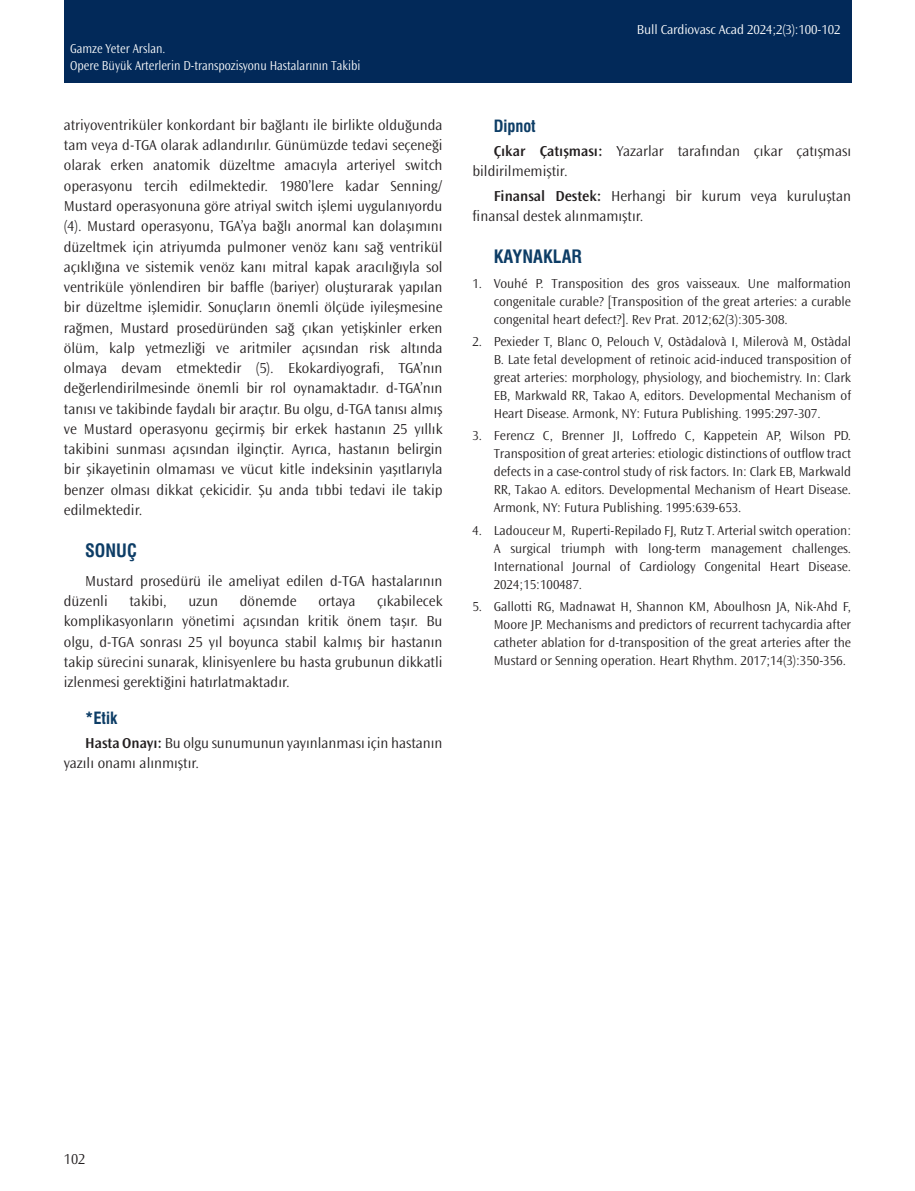
<style>
.page{position:relative;width:915px;height:1191px;background:#fff}
.page>*{position:absolute;margin:0;border:0;box-sizing:border-box;transform-origin:0 0}
.t1{font:18px "Swiss Condensed Bold Tr";color:#0d3d66}
.t2{font:16.5px "Swiss Condensed Bold Tr";color:#0d3d66}
.t3{font:300 15px/20.2px "Ocean Sans Std";color:#231f20}
.t4{font:300 13.5px/18px "Ocean Sans Std";color:#231f20;text-align:justify}
.t5{font:300 13.5px/16.5px "Ocean Sans Std";color:#fff;scale:.9 1}
.t6{font:300 13.5px "Ocean Sans Std";color:#fff}
.s1{font-weight:600}
</style>
<div class="page">
<div style="left:64px;top:0;width:786px;height:83px;background:#022959"></div>
<p class="t5" style="left:70px;top:41px;width:324px">Gamze Yeter Arslan.<br>Opere Büyük Arterlerin D-transpozisyonu Hastalarının Takibi</p>
<p class="t3" style="left:64px;top:115px;width:380px;text-align:justify">atriyoventriküler konkordant bir bağlantı ile birlikte olduğunda tam veya d-TGA olarak adlandırılır. Günümüzde tedavi seçeneği olarak erken anatomik düzeltme amacıyla arteriyel switch operasyonu tercih edilmektedir. 1980’lere kadar Senning/ Mustard operasyonuna göre atriyal switch işlemi uygulanıyordu (4). Mustard operasyonu, TGA’ya bağlı anormal kan dolaşımını düzeltmek için atriyumda pulmoner venöz kanı sağ ventrikül açıklığına ve sistemik venöz kanı mitral kapak aracılığıyla sol ventriküle yönlendiren bir baffle (bariyer) oluşturarak yapılan bir düzeltme işlemidir. Sonuçların önemli ölçüde iyileşmesine rağmen, Mustard prosedüründen sağ çıkan yetişkinler erken ölüm, kalp yetmezliği ve aritmiler açısından risk altında olmaya devam etmektedir (5). Ekokardiyografi, TGA’nın değerlendirilmesinde önemli bir rol oynamaktadır. d-TGA’nın tanısı ve takibinde faydalı bir araçtır. Bu olgu, d-TGA tanısı almış ve Mustard operasyonu geçirmiş bir erkek hastanın 25 yıllık takibini sunması açısından ilginçtir. Ayrıca, hastanın belirgin bir şikayetinin olmaması ve vücut kitle indeksinin yaşıtlarıyla benzer olması dikkat çekicidir. Şu anda tıbbi tedavi ile takip edilmektedir.</p>
<p class="t1" style="left:85px;top:540px;width:53px">SONUÇ</p>
<p class="t3" style="left:64px;top:571px;width:380px;text-indent:21px">Mustard prosedürü ile ameliyat edilen d-TGA hastalarının düzenli</p>
<p class="t3" style="left:64px;top:591px;width:380px;text-align:justify;text-indent:313px">çıkabilecek komplikasyonların yönetimi açısından kritik önem taşır. Bu olgu, d-TGA sonrası 25 yıl boyunca stabil kalmış bir hastanın takip sürecini sunarak, klinisyenlere bu hasta grubunun dikkatli izlenmesi gerektiğini hatırlatmaktadır.</p>
<p class="t2" style="left:85px;top:708px;width:34px">*Etik</p>
<p class="t3" style="left:64px;top:733px;width:380px;text-indent:21px"><span class="s1">Hasta Onayı:</span> Bu olgu sunumunun yayınlanması için hastanın yazılı onamı alınmıştır.</p>
<p class="t3" style="left:129px;top:591px;width:39px">takibi,</p>
<p class="t3" style="left:188px;top:591px;width:31px">uzun</p>
<p class="t3" style="left:240px;top:591px;width:58px">dönemde</p>
<p class="t3" style="left:318px;top:591px;width:39px">ortaya</p>
<p class="t6" style="left:636px;top:22px;width:205px">Bull Cardiovasc Acad 2024;2(3):100-102</p>
<p class="t2" style="left:493px;top:116px;width:44px">Dipnot</p>
<p class="t3" style="left:472px;top:141px;width:380px;text-indent:21px"><span class="s1">Çıkar Çatışması:</span> Yazarlar tarafından çıkar çatışması bildirilmemiştir.</p>
<p class="t3" style="left:472px;top:186px;width:380px;text-indent:21px"><span class="s1">Finansal Destek:</span> Herhangi bir kurum veya kuruluştan finansal destek alınmamıştır.</p>
<p class="t1" style="left:493px;top:246px;width:90px">KAYNAKLAR</p>
<p class="t4" style="left:493px;top:274px;width:359px;text-indent:-21px">1. Vouhé P. Transposition des gros vaisseaux. Une malformation congenitale curable? [Transposition of the great arteries: a curable congenital heart defect?]. Rev Prat. 2012;62(3):305-308.</p>
<p class="t4" style="left:493px;top:333px;width:359px;text-indent:-21px">2. Pexieder T, Blanc O, Pelouch V, Ostàdalovà I, Milerovà M, Ostàdal B. Late fetal development of retinoic acid-induced transposition of great arteries: morphology, physiology, and biochemistry. In: Clark EB, Markwald RR, Takao A, editors. Developmental Mechanism of Heart Disease. Armonk, NY: Futura Publishing. 1995:297-307.</p>
<p class="t4" style="left:493px;top:427px;width:359px;text-indent:-21px">3. Ferencz C, Brenner JI, Loffredo C, Kappetein AP, Wilson PD.<br>Transposition of great arteries: etiologic distinctions of outflow tract defects in a case-control study of risk factors. In: Clark EB, Markwald RR, Takao A. editors. Developmental Mechanism of Heart Disease.<br>Armonk, NY: Futura Publishing. 1995:639-653.</p>
<p class="t4" style="left:493px;top:521px;width:359px;text-indent:-21px">4. Ladouceur M, Ruperti-Repilado FJ, Rutz T. Arterial switch operation:<br>A surgical triumph with long-term management challenges.<br>International Journal of Cardiology Congenital Heart Disease.<br>2024;15:100487.</p>
<p class="t4" style="left:493px;top:597px;width:359px;text-indent:-21px">5. Gallotti RG, Madnawat H, Shannon KM, Aboulhosn JA, Nik-Ahd F, Moore JP. Mechanisms and predictors of recurrent tachycardia after catheter ablation for d-transposition of the great arteries after the Mustard or Senning operation. Heart Rhythm. 2017;14(3):350-356.</p>
<p class="t3" style="left:64px;top:1148px;width:23px">102</p>
</div>
